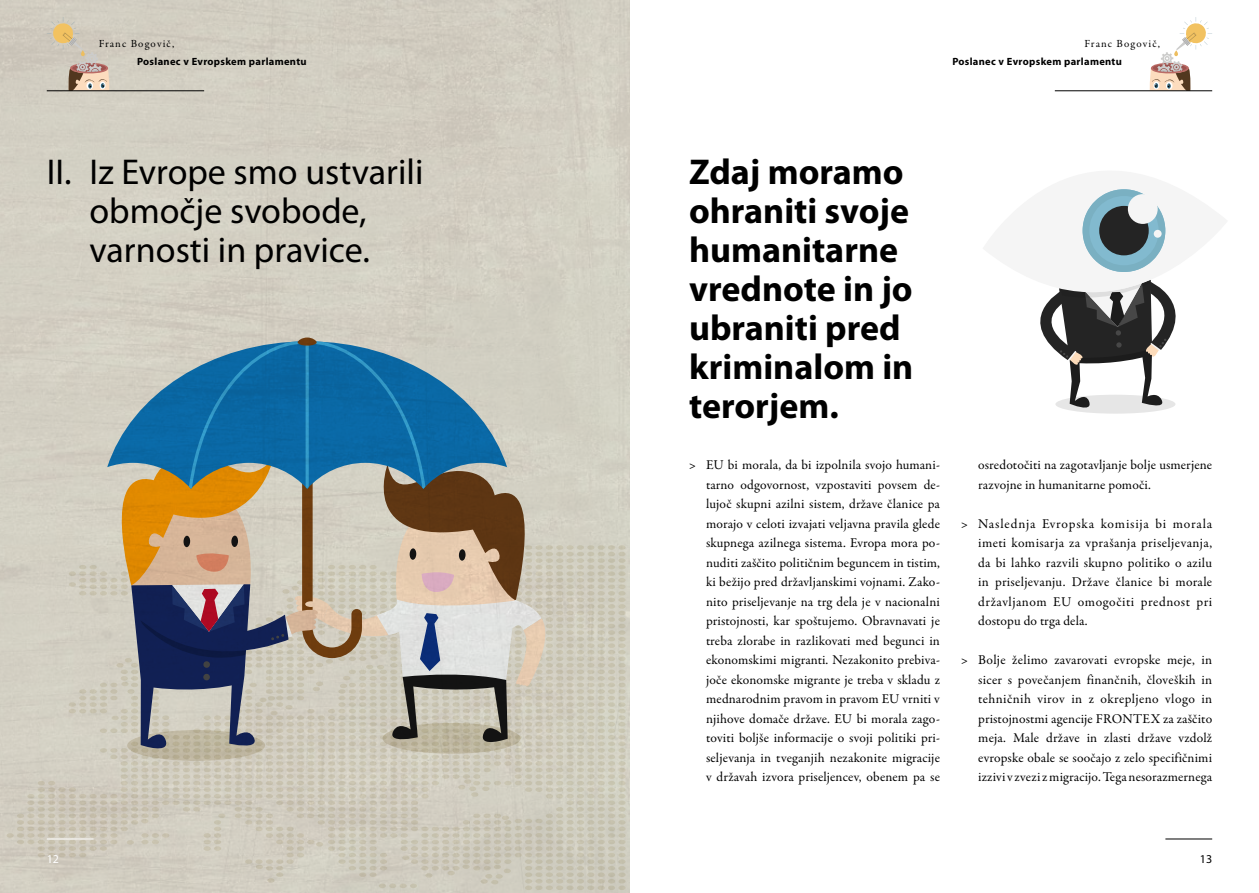
<style>
.page{position:relative;width:1259px;height:893px;background:#fff}
.page>*{position:absolute;margin:0;border:0;box-sizing:border-box;transform-origin:0 0}
.t1{font:700 36px/39px "Myriad Pro";color:#000}
.t2{font:36px/39px "Myriad Pro";color:#000;text-align:center}
.t3{font:13.5px/19.5px "Garamond Premr Pro";letter-spacing:.01em;color:#000;text-align:justify}
.t4{font:12px "Myriad Pro";color:#fff}
.t5{font:12px "Myriad Pro";color:#000}
.t6{font:10.95px "Garamond Premr Pro";letter-spacing:.1em;color:#000}
.t7{font:700 10.5px "Myriad Pro";letter-spacing:.03em;color:#000}
.s1{font-family:"Adobe Garamond Pro"}
</style>
<div class="page">
<div style="left:0;top:0;width:629px;height:893px;background:#d3cfc2"></div>
<svg style="left:7px;top:337px;width:618px;height:553px"></svg>
<div style="left:305px;top:601px;width:12px;height:6px;background:#e5c8ad;border-radius:50%"></div>
<svg style="left:1082px;top:189px;width:83px;height:83px"></svg>
<div style="left:1099px;top:206px;width:49px;height:49px;background:#242424;border-radius:50%"></div>
<div style="left:1128px;top:194px;width:29px;height:30px;background:#f5f5f5;border-radius:50%"></div>
<div style="left:1153px;top:230px;width:8px;height:8px;background:#f5f5f5;border-radius:50%"></div>
<svg style="left:1040px;top:280px;width:136px;height:134px"></svg>
<svg style="left:1149px;top:17px;width:63px;height:74px"></svg>
<hr style="left:1054px;top:91px;width:158px;height:1px;background:#000">
<hr style="left:1165px;top:839px;width:47px;height:1px;background:#000">
<svg style="left:47px;top:17px;width:62px;height:74px"></svg>
<hr style="left:47px;top:91px;width:157px;height:1px;background:#000">
<hr style="left:47px;top:839px;width:47px;height:1px;background:#fff">
<p class="t6" style="left:99px;top:37px;width:77px">Franc Bogovič,</p>
<p class="t7" style="left:137px;top:54px;width:171px">Poslanec v Evropskem parlamentu</p>
<h1 class="t2" style="left:47px;top:152px;width:378px">II. Iz Evrope smo ustvarili območje svobode, varnosti in pravice.</h1>
<h1 class="t1" style="left:689px;top:151px;width:226px">Zdaj moramo ohraniti svoje humanitarne vrednote in jo ubraniti pred kriminalom in terorjem.</h1>
<p class="t6" style="left:1084px;top:37px;width:77px">Franc Bogovič,</p>
<p class="t7" style="left:952px;top:54px;width:171px">Poslanec v Evropskem parlamentu</p>
<p class="t3" style="left:706px;top:456px;width:235px;text-indent:-17px"><span class="s1">&gt;</span> EU bi morala, da bi izpolnila svojo humani&shy;tarno odgovornost, vzpostaviti povsem de&shy;lujoč skupni azilni sistem, države članice pa morajo v celoti izvajati veljavna pravila glede skupnega azilnega sistema. Evropa mora po&shy;nuditi zaščito političnim beguncem in tistim, ki bežijo pred državljanskimi vojnami. Zako&shy;nito priseljevanje na trg dela je v nacionalni pristojnosti, kar spoštujemo. Obravnavati je treba zlorabe in razlikovati med begunci in ekonomskimi migranti. Nezakonito prebiva&shy;joče ekonomske migrante je treba v skladu z mednarodnim pravom in pravom EU vrniti v njihove domače države. EU bi morala zago&shy;toviti boljše informacije o svoji politiki pri&shy;seljevanja in tveganjih nezakonite migracije v državah izvora priseljencev, obenem pa se</p>
<p class="t3" style="left:978px;top:456px;width:235px">osredotočiti na zagotavljanje bolje usmerjene razvojne in humanitarne pomoči.</p>
<p class="t3" style="left:978px;top:514px;width:235px;text-indent:-17px"><span class="s1">&gt;</span> Naslednja Evropska komisija bi morala imeti komisarja za vprašanja priseljevanja, da bi lahko razvili skupno politiko o azilu in priseljevanju. Države članice bi morale državljanom EU omogočiti prednost pri dostopu do trga dela.</p>
<p class="t3" style="left:978px;top:651px;width:235px;text-indent:-17px"><span class="s1">&gt;</span> Bolje želimo zavarovati evropske meje, in sicer s povečanjem finančnih, človeških in tehničnih virov in z okrepljeno vlogo in pristojnostmi agencije FRONTEX za zaščito meja. Male države in zlasti države vzdolž evropske obale se soočajo z zelo specifičnimi izzivi v zvezi z migracijo. Tega nesorazmernega</p>
<p class="t4" style="left:47px;top:852px;width:14px">12</p>
<p class="t5" style="left:1199px;top:852px;width:14px">13</p>
</div>
